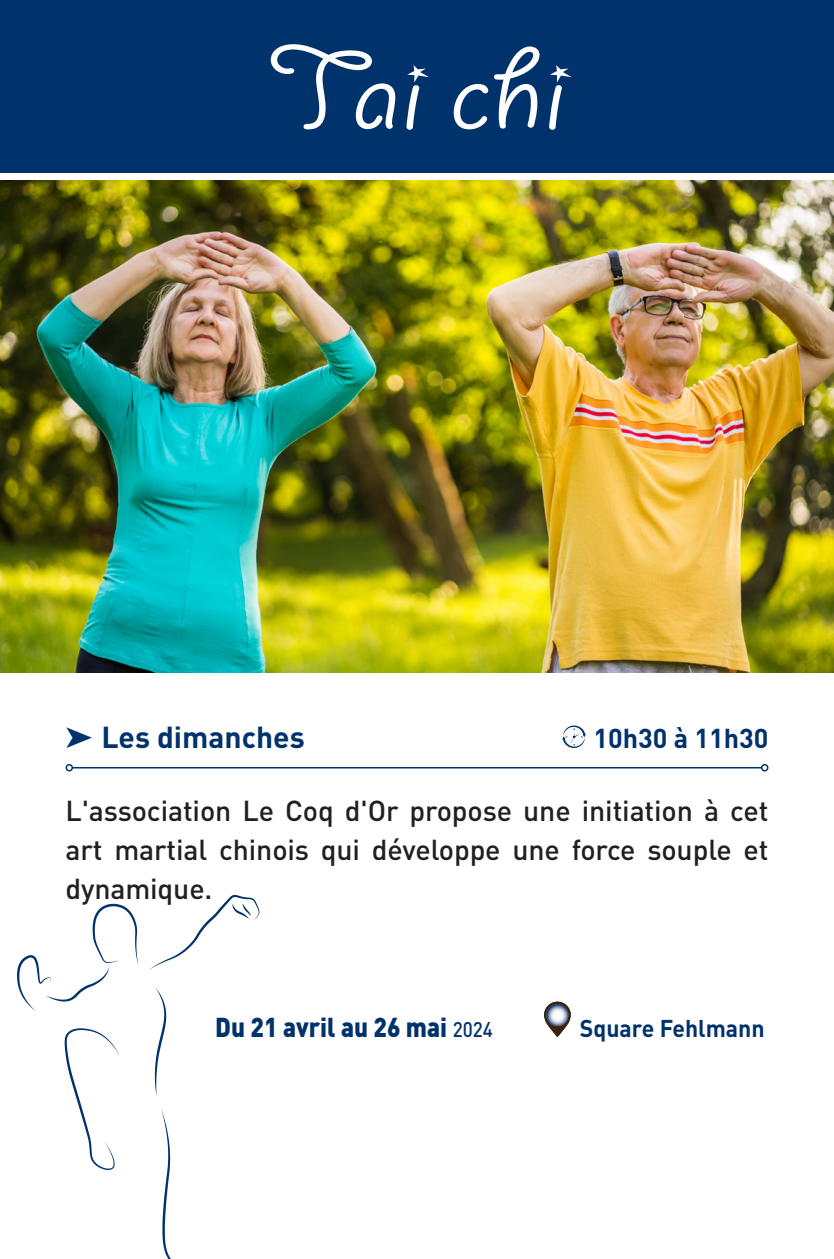
<style>
.page{position:relative;width:834px;height:1259px;background:#fff}
.page>*{position:absolute;margin:0;border:0;box-sizing:border-box;transform-origin:0 0}
.t1{font:129px "Giddyup Std";color:#fff;scale:1.11 1}
.t2{font:700 30px "DIN";color:#00326c}
.t3{font:500 28.5px/39px "DIN";letter-spacing:-.005em;color:#231f20;text-align:justify}
.BREVE_texte_american{font:900 27px "DIN";color:#00326c;scale:.9 1}
.t4{font:700 27px "DIN";color:#00326c}
.BREVE_texte_american-2{font:700 24px "DIN";color:#00326c;scale:.96 1}
.s1{font-weight:500;font-size:21px}
</style>
<div class="page">
<div style="left:0;top:0;width:833px;height:173px;background:#00326c"></div>
<img style="left:0;top:180px;width:833px;height:492px">
<hr style="left:72px;top:767px;width:689px;height:1px;background:#00326c">
<div style="left:65px;top:764px;width:8px;height:7px;border:2px solid #00326c;border-radius:50%"></div>
<div style="left:760px;top:764px;width:8px;height:7px;border:2px solid #00326c;border-radius:50%"></div>
<svg style="left:562px;top:725px;width:23px;height:23px"></svg>
<svg style="left:544px;top:1001px;width:26px;height:36px"></svg>
<svg style="left:546px;top:1004px;width:22px;height:22px"></svg>
<svg style="left:150px;top:895px;width:109px;height:74px"></svg>
<svg style="left:17px;top:903px;width:121px;height:108px"></svg>
<svg style="left:65px;top:1028px;width:55px;height:142px"></svg>
<svg style="left:155px;top:988px;width:11px;height:108px"></svg>
<svg style="left:161px;top:1109px;width:10px;height:150px"></svg>
<p class="t1" style="left:267px;top:19px;width:271px">Tai chi</p>
<p class="t2" style="left:65px;top:717px;width:241px">➤ Les dimanches</p>
<p class="t4" style="left:593px;top:720px;width:176px">10h30 à 11h30</p>
<p class="t3" style="left:65px;top:790px;width:704px">L'association Le Coq d'Or propose une initiation à cet art martial chinois qui développe une force souple et dynamique.</p>
<p class="BREVE_texte_american" style="left:215px;top:1009px;width:310px">Du 21 avril au 26 mai <span class="s1">2024</span></p>
<p class="BREVE_texte_american-2" style="left:579px;top:1013px;width:194px">Square Fehlmann</p>
</div>
